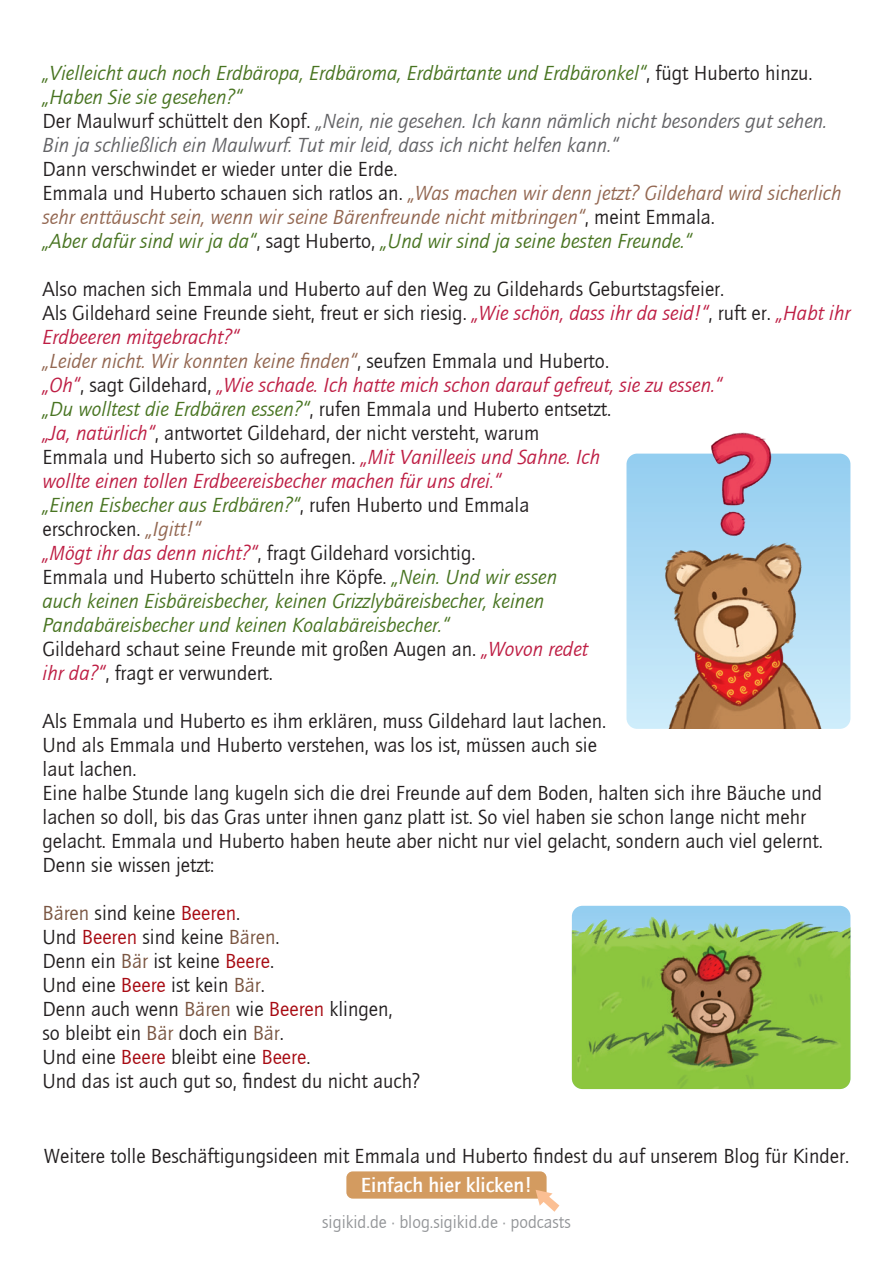
<style>
.page{position:relative;width:893px;height:1263px;background:#fff}
.page>*{position:absolute;margin:0;border:0;box-sizing:border-box;transform-origin:0 0}
.t1{font:21px/24px "Quay Itc T";color:#231f20}
.t2{font:italic 21px/24px "Quay Itc T";color:#487421}
.t3{font:italic 21px/24px "Quay Itc T";color:#be1e44}
.t4{font:italic 21px/24px "Quay Itc T";color:#936751}
.t5{font:italic 21px/24px "Quay Itc T";color:#636366}
.t6{font:18px "Quay Itc T";color:#939598}
.s1{font-style:normal;color:#231f20}
.s2{font-style:italic;color:#be1e44}
.s3{font-style:italic;color:#487421}
.s4{font-style:italic;color:#936751}
.s5{color:#7a5541}
.s6{color:#a70a12}
.s7{font-weight:700;color:#fff}
</style>
<div class="page">
<div style="left:346px;top:1171px;width:201px;height:27px;background:#d39b60;border-radius:6px"></div>
<svg style="left:626px;top:454px;width:224px;height:269px;background:#9ed2f1"></svg>
<img style="left:572px;top:906px;width:278px;height:183px">
<img style="left:628px;top:514px;width:223px;height:215px">
<img style="left:675px;top:432px;width:131px;height:122px">
<svg style="left:536px;top:1190px;width:23px;height:22px"></svg>
<p class="t2" style="left:43px;top:60px;width:772px">„Vielleicht auch noch Erdbäropa, Erdbäroma, Erdbärtante und Erdbäronkel“<span class="s1">, fügt Huberto hinzu. </span>„Haben Sie sie gesehen?“</p>
<p class="t5" style="left:43px;top:108px;width:786px"><span class="s1">Der Maulwurf schüttelt den Kopf.</span> „Nein, nie gesehen. Ich kann nämlich nicht besonders gut sehen.<br>Bin ja schließlich ein Maulwurf. Tut mir leid, dass ich nicht helfen kann.“</p>
<p class="t1" style="left:43px;top:156px;width:356px">Dann verschwindet er wieder unter die Erde.</p>
<p class="t4" style="left:43px;top:180px;width:800px"><span class="s1">Emmala und Huberto schauen sich ratlos an.</span> „Was machen wir denn jetzt? Gildehard wird sicherlich sehr enttäuscht sein, wenn wir seine Bärenfreunde nicht mitbringen“<span class="s1">, meint Emmala.</span></p>
<p class="t2" style="left:43px;top:228px;width:651px">„Aber dafür sind wir ja da“<span class="s1">, sagt Huberto,</span> „Und wir sind ja seine besten Freunde.“</p>
<p class="t1" style="left:43px;top:276px;width:683px">Also machen sich Emmala und Huberto auf den Weg zu Gildehards Geburtstagsfeier.</p>
<p class="t1" style="left:43px;top:300px;width:809px">Als Gildehard seine Freunde sieht, freut er sich riesig. <span class="s2">„Wie schön, dass ihr da seid!“</span>, ruft er. <span class="s2">„Habt ihr<br>Erdbeeren mitgebracht?“</span></p>
<p class="t4" style="left:43px;top:348px;width:568px">„Leider nicht. Wir konnten keine finden“<span class="s1">, seufzen Emmala und Huberto.</span></p>
<p class="t3" style="left:43px;top:372px;width:681px">„Oh“<span class="s1">, sagt Gildehard,</span> „Wie schade. Ich hatte mich schon darauf gefreut, sie zu essen.“</p>
<p class="t1" style="left:43px;top:396px;width:570px"><span class="s3">„Du wolltest die Erdbären essen?“</span>, rufen Emmala und Huberto entsetzt.</p>
<p class="t3" style="left:43px;top:420px;width:559px">„Ja, natürlich“<span class="s1">, antwortet Gildehard, der nicht versteht, warum<br>Emmala und Huberto sich so aufregen.</span> „Mit Vanilleeis und Sahne. Ich wollte einen tollen Erdbeereisbecher machen für uns drei.“</p>
<p class="t1" style="left:43px;top:492px;width:488px"><span class="s3">„Einen Eisbecher aus Erdbären?“</span>, rufen Huberto und Emmala erschrocken. <span class="s4">„Igitt!“</span></p>
<p class="t1" style="left:43px;top:540px;width:435px"><span class="s2">„Mögt ihr das denn nicht?“</span>, fragt Gildehard vorsichtig.</p>
<p class="t2" style="left:43px;top:564px;width:516px"><span class="s1">Emmala und Huberto schütteln ihre Köpfe.</span> „Nein. Und wir essen auch keinen Eisbäreisbecher, keinen Grizzlybäreisbecher, keinen<br>Pandabäreisbecher und keinen Koalabäreisbecher.“</p>
<p class="t1" style="left:43px;top:636px;width:547px">Gildehard schaut seine Freunde mit großen Augen an. <span class="s2">„Wovon redet ihr da?“</span>, fragt er verwundert.</p>
<p class="t1" style="left:43px;top:708px;width:565px">Als Emmala und Huberto es ihm erklären, muss Gildehard laut lachen.</p>
<p class="t1" style="left:43px;top:732px;width:556px">Und als Emmala und Huberto verstehen, was los ist, müssen auch sie laut lachen.</p>
<p class="t1" style="left:43px;top:780px;width:782px">Eine halbe Stunde lang kugeln sich die drei Freunde auf dem Boden, halten sich ihre Bäuche und lachen so doll, bis das Gras unter ihnen ganz platt ist. So viel haben sie schon lange nicht mehr gelacht. Emmala und Huberto haben heute aber nicht nur viel gelacht, sondern auch viel gelernt.<br>Denn sie wissen jetzt:</p>
<p class="t1" style="left:43px;top:900px;width:199px"><span class="s5">Bären</span> sind keine <span class="s6">Beeren</span>.</p>
<p class="t1" style="left:43px;top:924px;width:239px">Und <span class="s6">Beeren</span> sind keine <span class="s5">Bären</span>.</p>
<p class="t1" style="left:43px;top:948px;width:233px">Denn ein <span class="s5">Bär</span> ist keine <span class="s6">Beere</span>.</p>
<p class="t1" style="left:43px;top:972px;width:224px">Und eine <span class="s6">Beere</span> ist kein <span class="s5">Bär</span>.</p>
<p class="t1" style="left:43px;top:996px;width:352px">Denn auch wenn <span class="s5">Bären</span> wie <span class="s6">Beeren</span> klingen,</p>
<p class="t1" style="left:43px;top:1020px;width:243px">so bleibt ein <span class="s5">Bär</span> doch ein <span class="s5">Bär</span>.</p>
<p class="t1" style="left:43px;top:1044px;width:269px">Und eine <span class="s6">Beere</span> bleibt eine <span class="s6">Beere</span>.</p>
<p class="t1" style="left:43px;top:1068px;width:379px">Und das ist auch gut so, findest du nicht auch?</p>
<p class="t1" style="left:44px;top:1141px;width:807px;line-height:29.2px;text-align:center">Weitere tolle Beschäftigungsideen mit Emmala und Huberto findest du auf unserem Blog für Kinder.<br><span class="s7">Einfach hier klicken!</span></p>
<p class="t6" style="left:322px;top:1211px;width:250px">sigikid.de · blog.sigikid.de · podcasts</p>
</div>
